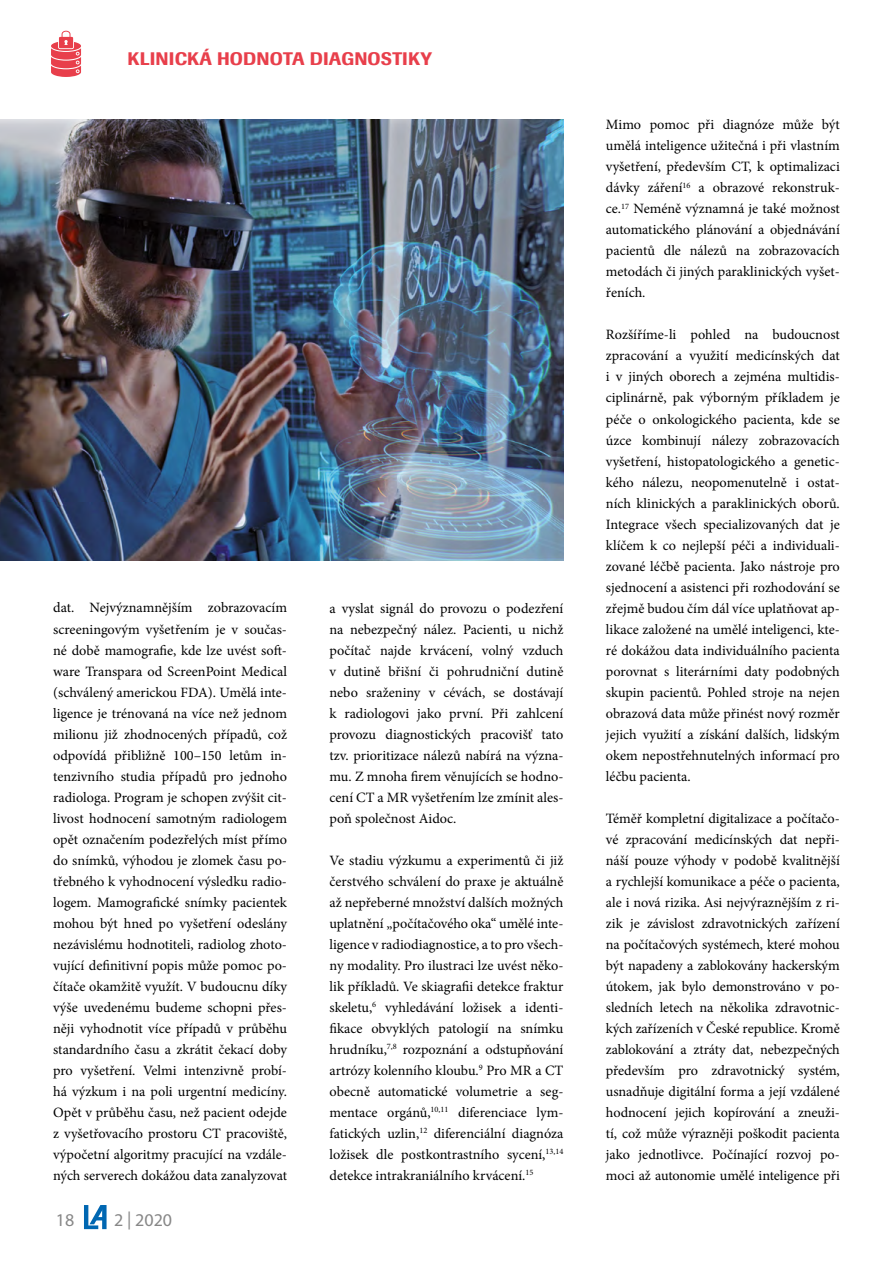
<style>
.page{position:relative;width:893px;height:1263px;background:#fff}
.page>*{position:absolute;margin:0;border:0;box-sizing:border-box;transform-origin:0 0}
.t1{font:500 18px "Imago";letter-spacing:.01em;color:#e83f4b}
.t2{font:18px "Myriad Pro";color:#878787}
.t3{font:14.25px/21px "Minion Pro";color:#000;text-align:justify}
</style>
<div class="page">
<svg style="left:84px;top:1205px;width:23px;height:24px"></svg>
<svg style="left:51px;top:31px;width:30px;height:46px"></svg>
<img style="left:0;top:119px;width:563px;height:441px">
<p class="t1" style="left:128px;top:47px;width:306px">KLINICKÁ HODNOTA DIAGNOSTIKY</p>
<p class="t3" style="left:53px;top:597px;width:235px">dat. Nejvýznamnějším zobrazovacím screeningovým vyšetřením je v součas&shy;né době mamografie, kde lze uvést soft&shy;ware Transpara od ScreenPoint Medical (schválený americkou FDA). Umělá inte&shy;ligence je trénovaná na více než jednom milionu již zhodnocených případů, což odpovídá přibližně 100–150 letům in&shy;tenzivního studia případů pro jednoho radiologa. Program je schopen zvýšit cit&shy;livost hodnocení samotným radiologem opět označením podezřelých míst přímo do snímků, výhodou je zlomek času po&shy;třebného k vyhodnocení výsledku radio&shy;logem. Mamografické snímky pacientek mohou být hned po vyšetření odeslány nezávislému hodnotiteli, radiolog zhoto&shy;vující definitivní popis může pomoc po&shy;čítače okamžitě využít. V budoucnu díky výše uvedenému budeme schopni přes&shy;něji vyhodnotit více případů v průběhu standardního času a zkrátit čekací doby pro vyšetření. Velmi intenzivně probí&shy;há výzkum i na poli urgentní medicíny.<br>Opět v průběhu času, než pacient odejde z vyšetřovacího prostoru CT pracoviště, výpočetní algoritmy pracující na vzdále&shy;ných serverech dokážou data zanalyzovat</p>
<p class="t3" style="left:330px;top:598px;width:235px">a vyslat signál do provozu o podezření na nebezpečný nález. Pacienti, u nichž počítač najde krvácení, volný vzduch v dutině břišní či pohrudniční dutině nebo sraženiny v cévách, se dostávají k radiologovi jako první. Při zahlcení provozu diagnostických pracovišť tato tzv. prioritizace nálezů nabírá na význa&shy;mu. Z mnoha firem věnujících se hodno&shy;cení CT a MR vyšetřením lze zmínit ales&shy;poň společnost Aidoc.</p>
<p class="t3" style="left:330px;top:850px;width:235px">Ve stadiu výzkumu a experimentů či již čerstvého schválení do praxe je aktuálně až nepřeberné množství dalších možných uplatnění „počítačového oka“ umělé inte&shy;ligence v radiodiagnostice, a to pro všech&shy;ny modality. Pro ilustraci lze uvést něko&shy;lik příkladů. Ve skiagrafii detekce fraktur skeletu,<sup>6</sup> vyhledávání ložisek a identi&shy;fikace obvyklých patologií na snímku hrudníku,<sup>7,8</sup> rozpoznání a odstupňování artrózy kolenního kloubu.<sup>9</sup> Pro MR a CT obecně automatické volumetrie a seg&shy;mentace orgánů,<sup>10,11</sup> diferenciace lym&shy;fatických uzlin,<sup>12</sup> diferenciální diagnóza ložisek dle postkontrastního sycení,<sup>13,14 </sup>detekce intrakraniálního krvácení.<sup>15</sup></p>
<p class="t2" style="left:56px;top:1209px;width:20px">18</p>
<p class="t2" style="left:114px;top:1209px;width:60px">2 | 2020</p>
<p class="t3" style="left:606px;top:114px;width:235px">Mimo pomoc při diagnóze může být umělá inteligence užitečná i při vlastním vyšetření, především CT, k optimalizaci dávky záření<sup>16</sup> a obrazové rekonstruk&shy;ce.<sup>17</sup> Neméně významná je také možnost automatického plánování a objednávání pacientů dle nálezů na zobrazovacích metodách či jiných paraklinických vyšet&shy;řeních.</p>
<p class="t3" style="left:606px;top:324px;width:235px">Rozšíříme-li pohled na budoucnost zpracování a využití medicínských dat i v jiných oborech a zejména multidis&shy;ciplinárně, pak výborným příkladem je péče o onkologického pacienta, kde se úzce kombinují nálezy zobrazovacích vyšetření, histopatologického a genetic&shy;kého nálezu, neopomenutelně i ostat&shy;ních klinických a paraklinických oborů.<br>Integrace všech specializovaných dat je klíčem k co nejlepší péči a individuali&shy;zované léčbě pacienta. Jako nástroje pro sjednocení a asistenci při rozhodování se zřejmě budou čím dál více uplatňovat ap&shy;likace založené na umělé inteligenci, kte&shy;ré dokážou data individuálního pacienta porovnat s literárními daty podobných skupin pacientů. Pohled stroje na nejen obrazová data může přinést nový rozměr jejich využití a získání dalších, lidským okem nepostřehnutelných informací pro léčbu pacienta.</p>
<p class="t3" style="left:606px;top:808px;width:235px">Téměř kompletní digitalizace a počítačo&shy;vé zpracování medicínských dat nepři&shy;náší pouze výhody v podobě kvalitnější a rychlejší komunikace a péče o pacienta, ale i nová rizika. Asi nejvýraznějším z ri&shy;zik je závislost zdravotnických zařízení na počítačových systémech, které mohou být napadeny a zablokovány hackerským útokem, jak bylo demonstrováno v po&shy;sledních letech na několika zdravotnic&shy;kých zařízeních v České republice. Kromě zablokování a ztráty dat, nebezpečných především pro zdravotnický systém, usnadňuje digitální forma a její vzdálené hodnocení jejich kopírování a zneuži&shy;tí, což může výrazněji poškodit pacienta jako jednotlivce. Počínající rozvoj po&shy;moci až autonomie umělé inteligence při</p>
</div>
